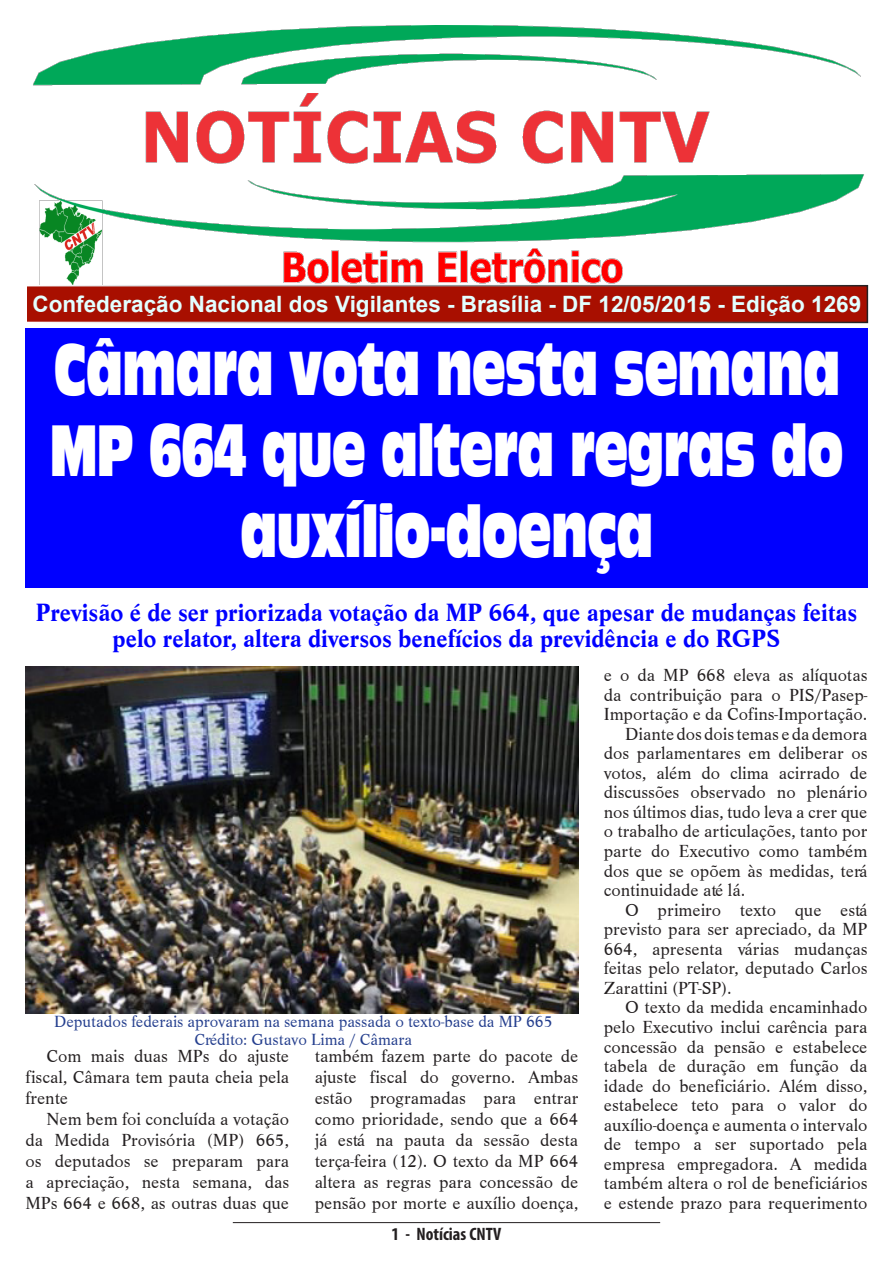
<style>
.page{position:relative;width:893px;height:1263px;background:#fff}
.page>*{position:absolute;margin:0;border:0;box-sizing:border-box;transform-origin:0 0}
.t1{font:67.5px/81px "Antique Olive Compact";letter-spacing:-.02em;color:#fff;text-align:center;scale:.67 1}
.t2{font:700 25.8px/25.5px "Life T";color:#00f;text-align:center}
.t3{font:700 22.5px "Arial";color:#e3ffff}
.t4{font:18px/19.5px "Life T";color:#231f20;text-align:justify}
.Rodapé___À_esquerda{font:700 condensed 18px "Myriad Pro";color:#231f20}
.t5{font:16.65px/18px "Life T";color:#253f8e;text-align:center}
</style>
<div class="page">
<hr style="left:233px;top:1222px;width:427px;height:1px;background:#231f20">
<div style="left:26px;top:286px;width:841px;height:36px;background:#a80f00"></div>
<img style="left:33px;top:26px;width:831px;height:259px">
<div style="left:26px;top:328px;width:842px;height:260px;background:#00f"></div>
<img style="left:25px;top:667px;width:553px;height:347px">
<p class="t3" style="left:32px;top:289px;width:830px">Confederação Nacional dos Vigilantes - Brasília - DF 12/05/2015 - Edição 1269</p>
<p class="t1" style="left:50px;top:328px;width:1186px">Câmara vota nesta semana<br>MP 664 que altera regras do auxílio-doença</p>
<p class="t2" style="left:36px;top:600px;width:823px">Previsão é de ser priorizada votação da MP 664, que apesar de mudanças feitas pelo relator, altera diversos benefícios da previdência e do RGPS</p>
<p class="t5" style="left:54px;top:1012px;width:500px">Deputados federais aprovaram na semana passada o texto-base da MP 665<br>Crédito: Gustavo Lima / Câmara</p>
<p class="t4" style="left:25px;top:1046px;width:265px;line-height:21px;text-indent:21px">Com mais duas MPs do ajuste fiscal, Câmara tem pauta cheia pela frente</p>
<p class="t4" style="left:25px;top:1109px;width:265px;line-height:21px;text-indent:21px">Nem bem foi concluída a votação da Medida Provisória (MP) 665, os deputados se preparam para a apreciação, nesta semana, das MPs 664 e 668, as outras duas que</p>
<p class="t4" style="left:315px;top:1046px;width:265px;line-height:21px">também fazem parte do pacote de ajuste fiscal do governo. Ambas estão programadas para entrar como prioridade, sendo que a 664 já está na pauta da sessão desta terça-feira (12). O texto da MP 664 altera as regras para concessão de pensão por morte e auxílio doença,</p>
<p class="Rodapé___À_esquerda" style="left:392px;top:1223px;width:111px">1 - Notícias CNTV</p>
<p class="t4" style="left:604px;top:665px;width:265px">e o da MP 668 eleva as alíquotas da contribuição para o PIS/Pasep-Importação e da Cofins-Importação.</p>
<p class="t4" style="left:604px;top:724px;width:265px;text-indent:21px">Diante dos dois temas e da demora dos parlamentares em deliberar os votos, além do clima acirrado de discussões observado no plenário nos últimos dias, tudo leva a crer que o trabalho de articulações, tanto por parte do Executivo como também dos que se opõem às medidas, terá continuidade até lá.</p>
<p class="t4" style="left:604px;top:900px;width:265px;text-indent:21px">O primeiro texto que está previsto para ser apreciado, da MP 664, apresenta várias mudanças feitas pelo relator, deputado Carlos Zarattini (PT-SP).</p>
<p class="t4" style="left:604px;top:998px;width:265px;text-indent:21px">O texto da medida encaminhado pelo Executivo inclui carência para concessão da pensão e estabelece tabela de duração em função da idade do beneficiário. Além disso, estabelece teto para o valor do auxílio-doença e aumenta o intervalo de tempo a ser suportado pela empresa empregadora. A medida também altera o rol de beneficiários e estende prazo para requerimento</p>
</div>
